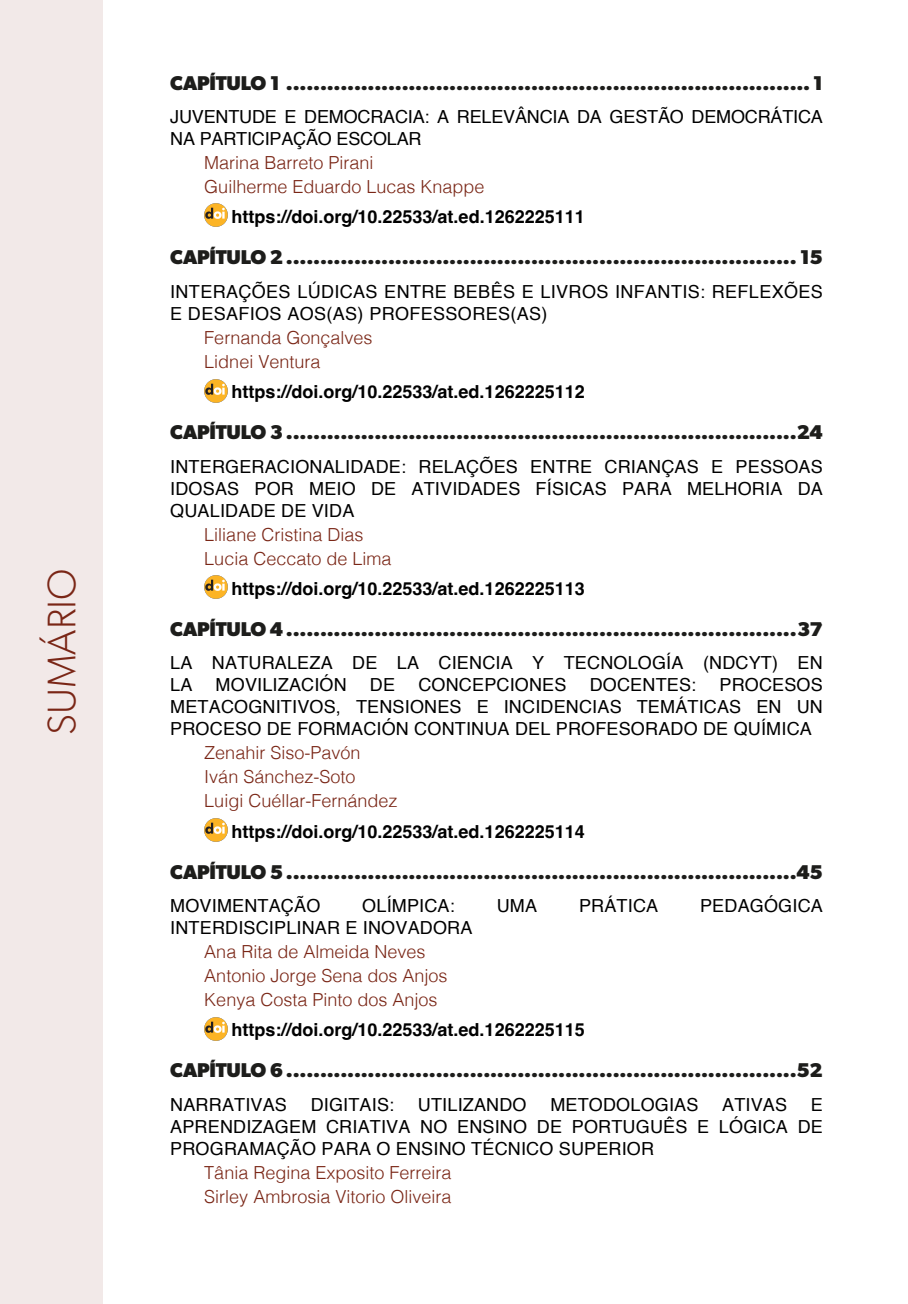
<style>
.page{position:relative;width:908px;height:1304px;background:#fff}
.page>*{position:absolute;margin:0;border:0;box-sizing:border-box;transform-origin:0 0}
.t1{font:300 40px "Gibson";color:#7a2616}
.t2{font:700 20px "Gibson";letter-spacing:-.01em;color:#1d1d1b}
.t3{font:18px/22px "Helvetica";letter-spacing:.01em;color:#000;text-align:justify}
.t4{font:300 18px/24px "Helvetica";color:#7a2616}
.t5{font:700 18px "Helvetica";color:#000}
.t6{font:18px/22px "Helvetica";letter-spacing:-.01em;color:#000}
</style>
<div class="page">
<div style="left:0;top:0;width:103px;height:1304px;background:#f2e9e8"></div>
<img style="left:204px;top:204px;width:23px;height:23px">
<img style="left:204px;top:379px;width:23px;height:23px">
<img style="left:204px;top:576px;width:23px;height:23px">
<img style="left:204px;top:819px;width:23px;height:23px">
<img style="left:204px;top:1017px;width:23px;height:23px">
<h1 class="t1" style="left:37px;top:735px;width:167px;rotate:-90deg">SUMÁRIO</h1>
<p class="t2" style="left:170px;top:71px;width:653px">CAPÍTULO 1 ............................................................................. 1</p>
<p class="t6" style="left:170px;top:106px;width:653px">JUVENTUDE E DEMOCRACIA: A RELEVÂNCIA DA GESTÃO DEMOCRÁTICA<br>NA PARTICIPAÇÃO ESCOLAR</p>
<p class="t4" style="left:204px;top:149px;width:282px">Marina Barreto Pirani<br>Guilherme Eduardo Lucas Knappe</p>
<p class="t5" style="left:231px;top:206px;width:355px">https://doi.org/10.22533/at.ed.1262225111</p>
<p class="t2" style="left:170px;top:246px;width:653px">CAPÍTULO 2 ........................................................................... 15</p>
<p class="t3" style="left:170px;top:281px;width:653px">INTERAÇÕES LÚDICAS ENTRE BEBÊS E LIVROS INFANTIS: REFLEXÕES<br>E DESAFIOS AOS(AS) PROFESSORES(AS)</p>
<p class="t4" style="left:204px;top:324px;width:170px">Fernanda Gonçalves<br>Lidnei Ventura</p>
<p class="t5" style="left:231px;top:381px;width:355px">https://doi.org/10.22533/at.ed.1262225112</p>
<p class="t2" style="left:170px;top:420px;width:653px">CAPÍTULO 3 ...........................................................................24</p>
<p class="t3" style="left:170px;top:456px;width:653px">INTERGERACIONALIDADE: RELAÇÕES ENTRE CRIANÇAS E PESSOAS IDOSAS POR MEIO DE ATIVIDADES FÍSICAS PARA MELHORIA DA QUALIDADE DE VIDA</p>
<p class="t4" style="left:204px;top:521px;width:189px">Liliane Cristina Dias<br>Lucia Ceccato de Lima</p>
<p class="t5" style="left:231px;top:578px;width:355px">https://doi.org/10.22533/at.ed.1262225113</p>
<p class="t2" style="left:170px;top:617px;width:653px">CAPÍTULO 4 ...........................................................................37</p>
<p class="t3" style="left:170px;top:653px;width:653px">LA NATURALEZA DE LA CIENCIA Y TECNOLOGÍA (NDCYT) EN<br>LA</p>
<p class="t3" style="left:215px;top:675px;width:133px">MOVILIZACIÓN</p>
<p class="t3" style="left:370px;top:675px;width:27px">DE</p>
<p class="t3" style="left:418px;top:675px;width:149px">CONCEPCIONES</p>
<p class="t3" style="left:589px;top:675px;width:108px">DOCENTES:</p>
<p class="t3" style="left:170px;top:675px;width:653px;text-indent:549px">PROCESOS METACOGNITIVOS, TENSIONES E INCIDENCIAS TEMÁTICAS EN UN PROCESO DE FORMACIÓN CONTINUA DEL PROFESORADO DE QUÍMICA</p>
<p class="t4" style="left:204px;top:740px;width:195px">Zenahir Siso-Pavón<br>Iván Sánchez-Soto<br>Luigi Cuéllar-Fernández</p>
<p class="t5" style="left:231px;top:820px;width:355px">https://doi.org/10.22533/at.ed.1262225114</p>
<p class="t2" style="left:170px;top:860px;width:653px">CAPÍTULO 5 ...........................................................................45</p>
<p class="t3" style="left:170px;top:895px;width:151px">MOVIMENTAÇÃO</p>
<p class="t3" style="left:362px;top:895px;width:94px">OLÍMPICA:</p>
<p class="t3" style="left:496px;top:895px;width:42px">UMA</p>
<p class="t3" style="left:578px;top:895px;width:81px">PRÁTICA</p>
<p class="t3" style="left:699px;top:895px;width:124px">PEDAGÓGICA</p>
<p class="t3" style="left:170px;top:917px;width:303px">INTERDISCIPLINAR E INOVADORA</p>
<p class="t4" style="left:204px;top:938px;width:245px">Ana Rita de Almeida Neves<br>Antonio Jorge Sena dos Anjos<br>Kenya Costa Pinto dos Anjos</p>
<p class="t5" style="left:231px;top:1019px;width:355px">https://doi.org/10.22533/at.ed.1262225115</p>
<p class="t2" style="left:170px;top:1059px;width:653px">CAPÍTULO 6 ...........................................................................52</p>
<p class="t3" style="left:170px;top:1094px;width:118px">NARRATIVAS</p>
<p class="t3" style="left:310px;top:1094px;width:85px">DIGITAIS:</p>
<p class="t3" style="left:418px;top:1094px;width:110px">UTILIZANDO</p>
<p class="t3" style="left:550px;top:1094px;width:150px">METODOLOGIAS</p>
<p class="t3" style="left:721px;top:1094px;width:66px">ATIVAS</p>
<p class="t3" style="left:170px;top:1094px;width:654px;text-indent:640px">E APRENDIZAGEM CRIATIVA NO ENSINO DE PORTUGUÊS E LÓGICA DE PROGRAMAÇÃO PARA O ENSINO TÉCNICO SUPERIOR</p>
<p class="t4" style="left:204px;top:1159px;width:249px">Tânia Regina Exposito Ferreira<br>Sirley Ambrosia Vitorio Oliveira</p>
</div>
